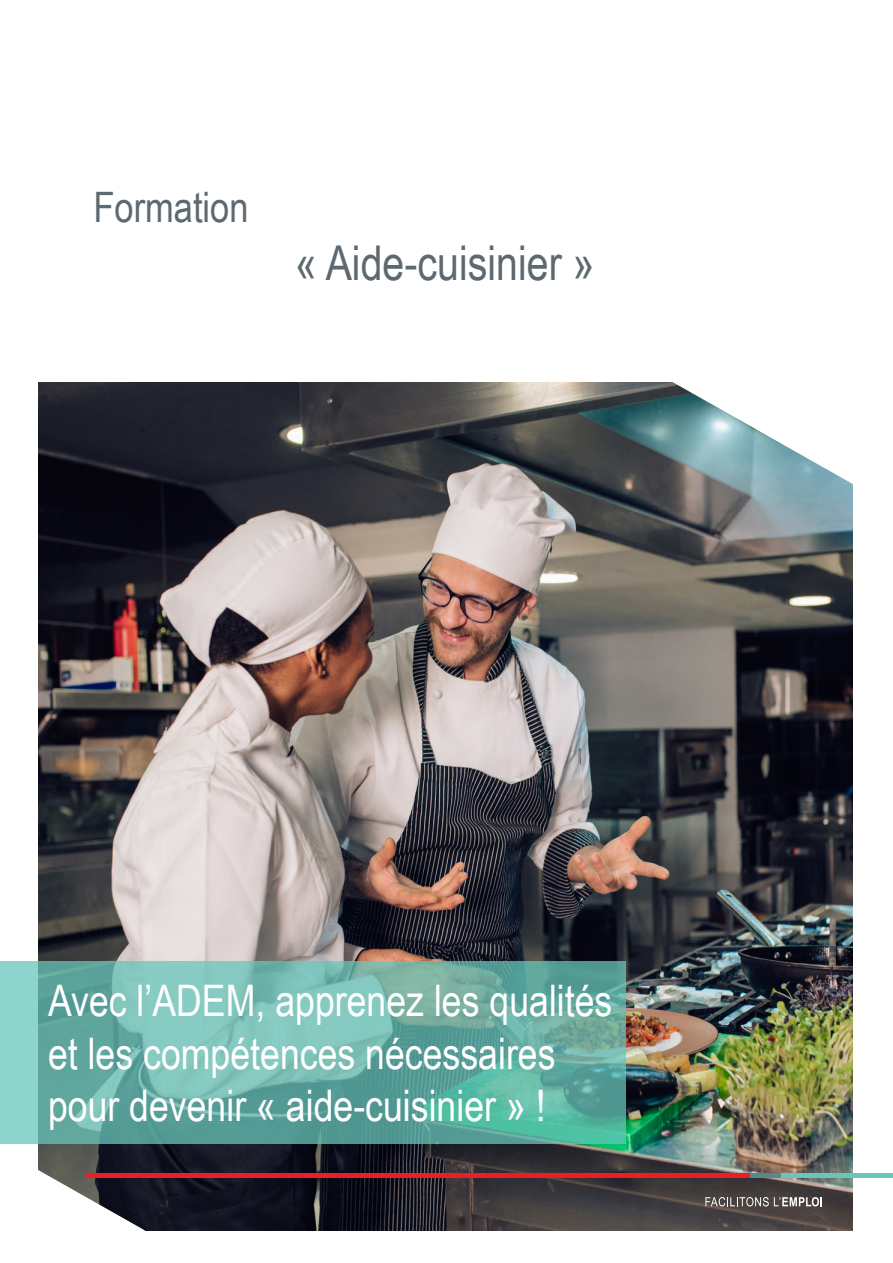
<style>
.page{position:relative;width:893px;height:1263px;background:#fff}
.page>*{position:absolute;margin:0;border:0;box-sizing:border-box;transform-origin:0 0}
.t1{font:48px "Arial Narrow";color:#5d686f}
.Texte_normal_gris{font:43.5px/52.2px "Arial Narrow";color:#fff}
.t2{font:42px "Arial Narrow";color:#5d686f}
</style>
<div class="page">
<img style="left:38px;top:383px;width:814px;height:847px">
<svg style="left:662px;top:382px;width:191px;height:125px"></svg>
<svg style="left:38px;top:1170px;width:107px;height:61px"></svg>
<hr style="left:85px;top:1174px;width:665px;height:4px;background:#ee1d23">
<hr style="left:761px;top:1174px;width:132px;height:4px;background:#68c6bb">
<hr style="left:750px;top:1174px;width:31px;height:4px;background:#588888">
<svg style="left:705px;top:1197px;width:117px;height:9px"></svg>
<svg style="left:0;top:961px;width:625px;height:183px;background:#6ab1a8"></svg>
<p class="t2" style="left:94px;top:177px;width:157px">Formation</p>
<p class="t1" style="left:295px;top:228px;width:301px">« Aide-cuisinier »</p>
<p class="Texte_normal_gris" style="left:48px;top:973px;width:566px">Avec l’ADEM, apprenez les qualités et les compétences nécessaires pour devenir « aide-cuisinier » !</p>
</div>
